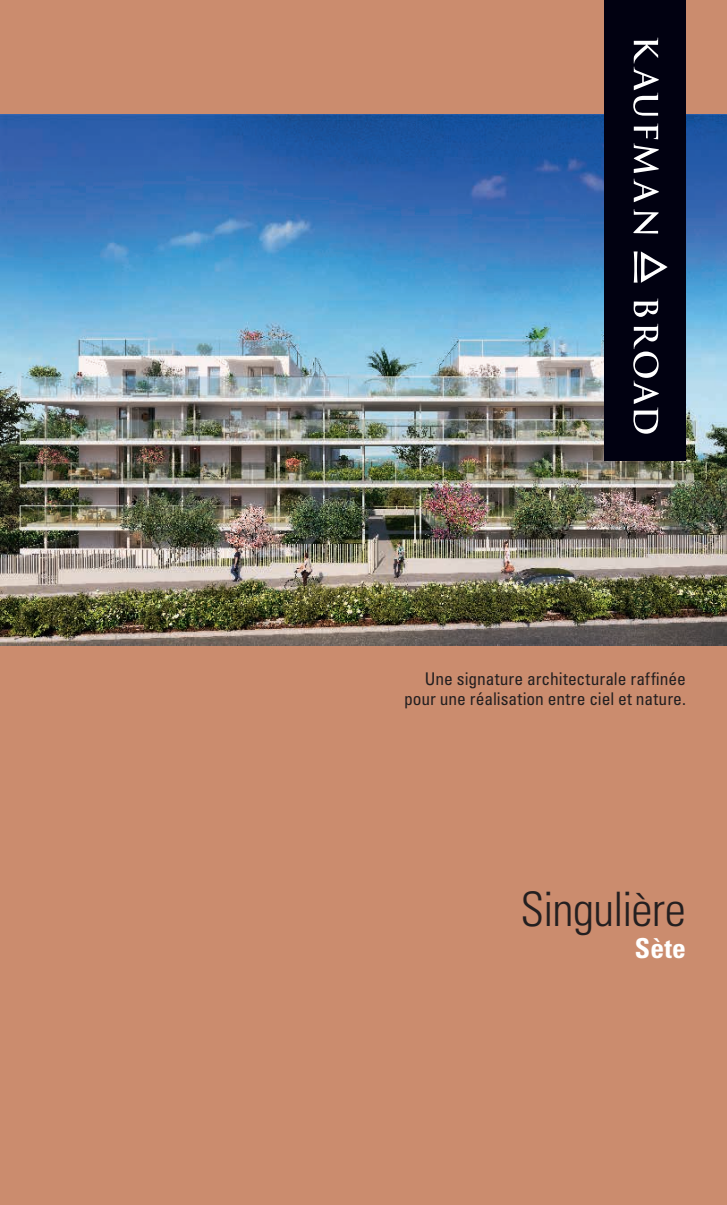
<style>
.page{position:relative;width:727px;height:1205px;background:#fff}
.page>*{position:absolute;margin:0;border:0;box-sizing:border-box;transform-origin:0 0}
.t1{font:300 condensed 47.5px "Univers LT Std";letter-spacing:-.025em;color:#231f20}
.t2{font:700 condensed 27.5px "Univers LT Std";color:#fff}
.t3{font:condensed 17.5px/20px "Univers LT Std";color:#231f20;text-align:right}
</style>
<div class="page">
<div style="left:0;top:0;width:726px;height:1205px;background:#cb8c6e"></div>
<img style="left:0;top:114px;width:726px;height:531px">
<div style="left:604px;top:0;width:82px;height:461px;background:#010111"></div>
<svg style="left:633px;top:179px;width:25px;height:23px"></svg>
<svg style="left:633px;top:38px;width:25px;height:78px"></svg>
<svg style="left:633px;top:123px;width:25px;height:50px"></svg>
<svg style="left:633px;top:209px;width:25px;height:24px"></svg>
<svg style="left:633px;top:298px;width:25px;height:19px"></svg>
<svg style="left:633px;top:324px;width:25px;height:110px"></svg>
<svg style="left:633px;top:251px;width:34px;height:32px"></svg>
<p class="t3" style="left:404px;top:668px;width:283px">Une signature architecturale raffinée pour une réalisation entre ciel et nature.</p>
<h1 class="t1" style="left:520px;top:880px;width:167px">Singulière</h1>
<h2 class="t2" style="left:634px;top:932px;width:52px">Sète</h2>
</div>
